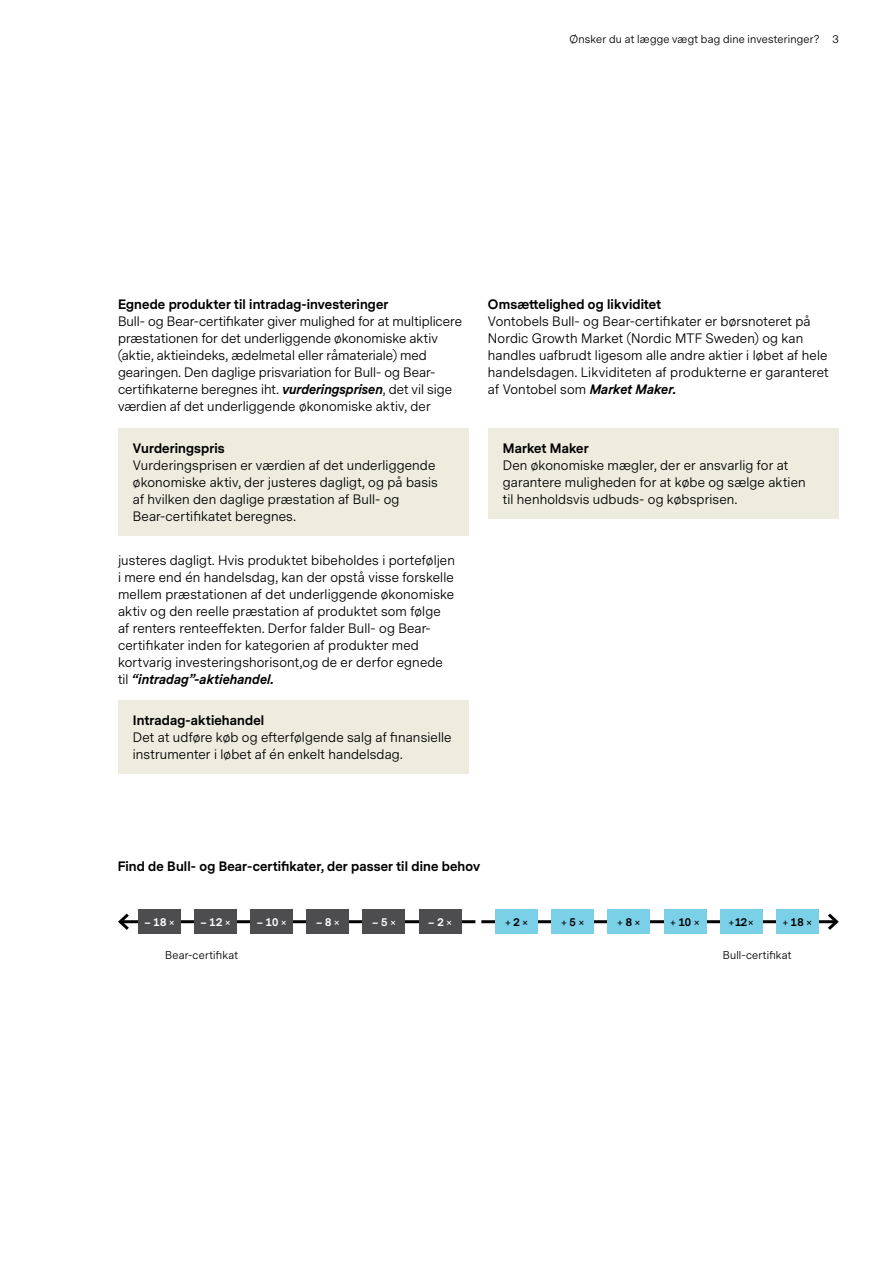
<style>
.page{position:relative;width:893px;height:1263px;background:#fff}
.page>*{position:absolute;margin:0;border:0;box-sizing:border-box;transform-origin:0 0}
.t1{font:12.75px/17px "Vontobel Sans";letter-spacing:.01em;color:#000}
.t2{font:700 12.75px "Vontobel Sans";letter-spacing:.01em;color:#000}
.t3{font:10.5px "Vontobel Sans";letter-spacing:.02em;color:#000}
.t4{font:700 10.5px "Vontobel Sans";color:#fff}
.t5{font:700 10.5px "Vontobel Sans";color:#000}
.s1{font-weight:700;font-style:italic}
</style>
<div class="page">
<div style="left:118px;top:428px;width:351px;height:108px;background:#edecdf"></div>
<div style="left:118px;top:701px;width:351px;height:73px;background:#edecdf"></div>
<div style="left:488px;top:428px;width:351px;height:91px;background:#edecdf"></div>
<hr style="left:120px;top:920px;width:716px;height:3px;background:#000">
<svg style="left:118px;top:913px;width:14px;height:17px"></svg>
<svg style="left:825px;top:913px;width:14px;height:17px"></svg>
<div style="left:475px;top:905px;width:6px;height:34px;background:#fff"></div>
<div style="left:138px;top:909px;width:43px;height:25px;background:#4d4d4f"></div>
<div style="left:194px;top:909px;width:43px;height:25px;background:#4d4d4f"></div>
<div style="left:250px;top:909px;width:43px;height:25px;background:#4d4d4f"></div>
<div style="left:307px;top:909px;width:42px;height:25px;background:#4d4d4f"></div>
<div style="left:363px;top:909px;width:42px;height:25px;background:#4d4d4f"></div>
<div style="left:419px;top:909px;width:42px;height:25px;background:#4d4d4f"></div>
<div style="left:551px;top:909px;width:43px;height:25px;background:#79d0e7"></div>
<div style="left:495px;top:909px;width:43px;height:25px;background:#79d0e7"></div>
<div style="left:608px;top:909px;width:42px;height:25px;background:#79d0e7"></div>
<div style="left:664px;top:909px;width:42px;height:25px;background:#79d0e7"></div>
<div style="left:720px;top:909px;width:42px;height:25px;background:#79d0e7"></div>
<div style="left:776px;top:909px;width:43px;height:25px;background:#79d0e7"></div>
<p class="t3" style="left:569px;top:32px;width:271px">Ønsker du at lægge vægt bag dine investeringer? 3</p>
<p class="t2" style="left:118px;top:296px;width:272px">Egnede produkter til intradag-investeringer</p>
<p class="t1" style="left:118px;top:314px;width:346px">Bull- og Bear-certifikater giver mulighed for at multiplicere præstationen for det underliggende økonomiske aktiv (aktie, aktieindeks, ædelmetal eller råmateriale) med gearingen. Den daglige prisvariation for Bull- og Bear&shy;certifikaterne beregnes iht. <span class="s1">vurderingsprisen</span>, det vil sige værdien af det underliggende økonomiske aktiv, der</p>
<p class="t2" style="left:133px;top:439px;width:93px">Vurderingspris</p>
<p class="t1" style="left:133px;top:457px;width:306px">Vurderingsprisen er værdien af det underliggende økonomiske aktiv, der justeres dagligt, og på basis af hvilken den daglige præstation af Bull- og Bear-certifikatet beregnes.</p>
<p class="t1" style="left:118px;top:552px;width:338px">justeres dagligt. Hvis produktet bibeholdes i porteføljen i mere end én handelsdag, kan der opstå visse forskelle mellem præstationen af det underliggende økonomiske aktiv og den reelle præstation af produktet som følge af renters renteeffekten. Derfor falder Bull- og Bear&shy;certifikater inden for kategorien af produkter med kortvarig investeringshorisont,og de er derfor egnede til <span class="s1">“intradag”-aktiehandel.</span></p>
<p class="t2" style="left:133px;top:711px;width:133px">Intradag-aktiehandel</p>
<p class="t1" style="left:133px;top:729px;width:320px">Det at udføre køb og efterfølgende salg af finansielle instrumenter i løbet af én enkelt handelsdag.</p>
<p class="t2" style="left:488px;top:296px;width:175px">Omsættelighed og likviditet</p>
<p class="t1" style="left:488px;top:314px;width:342px">Vontobels Bull- og Bear-certifikater er børsnoteret på Nordic Growth Market (Nordic MTF Sweden) og kan handles uafbrudt ligesom alle andre aktier i løbet af hele handelsdagen. Likviditeten af produkterne er garanteret af Vontobel som <span class="s1">Market Maker.</span></p>
<p class="t2" style="left:503px;top:439px;width:87px">Market Maker</p>
<p class="t1" style="left:503px;top:457px;width:304px">Den økonomiske mægler, der er ansvarlig for at garantere muligheden for at købe og sælge aktien til henholdsvis udbuds- og købsprisen.</p>
<p class="t2" style="left:118px;top:857px;width:364px">Find de Bull- og Bear-certifikater, der passer til dine behov</p>
<p class="t4" style="left:144px;top:914px;width:32px">– 18 ×</p>
<p class="t4" style="left:200px;top:914px;width:32px">– 12 ×</p>
<p class="t4" style="left:257px;top:914px;width:31px">– 10 ×</p>
<p class="t4" style="left:316px;top:914px;width:25px">– 8 ×</p>
<p class="t4" style="left:372px;top:914px;width:25px">– 5 ×</p>
<p class="t4" style="left:428px;top:914px;width:25px">– 2 ×</p>
<p class="t5" style="left:505px;top:914px;width:24px">+ 2 ×</p>
<p class="t5" style="left:561px;top:914px;width:24px">+ 5 ×</p>
<p class="t5" style="left:618px;top:914px;width:24px">+ 8 ×</p>
<p class="t5" style="left:671px;top:914px;width:30px">+ 10 ×</p>
<p class="t5" style="left:729px;top:914px;width:26px">+ 12 ×</p>
<p class="t5" style="left:783px;top:914px;width:31px">+ 18 ×</p>
<p class="t3" style="left:165px;top:948px;width:74px">Bear-certifikat</p>
<p class="t3" style="left:723px;top:948px;width:70px">Bull-certifikat</p>
</div>
